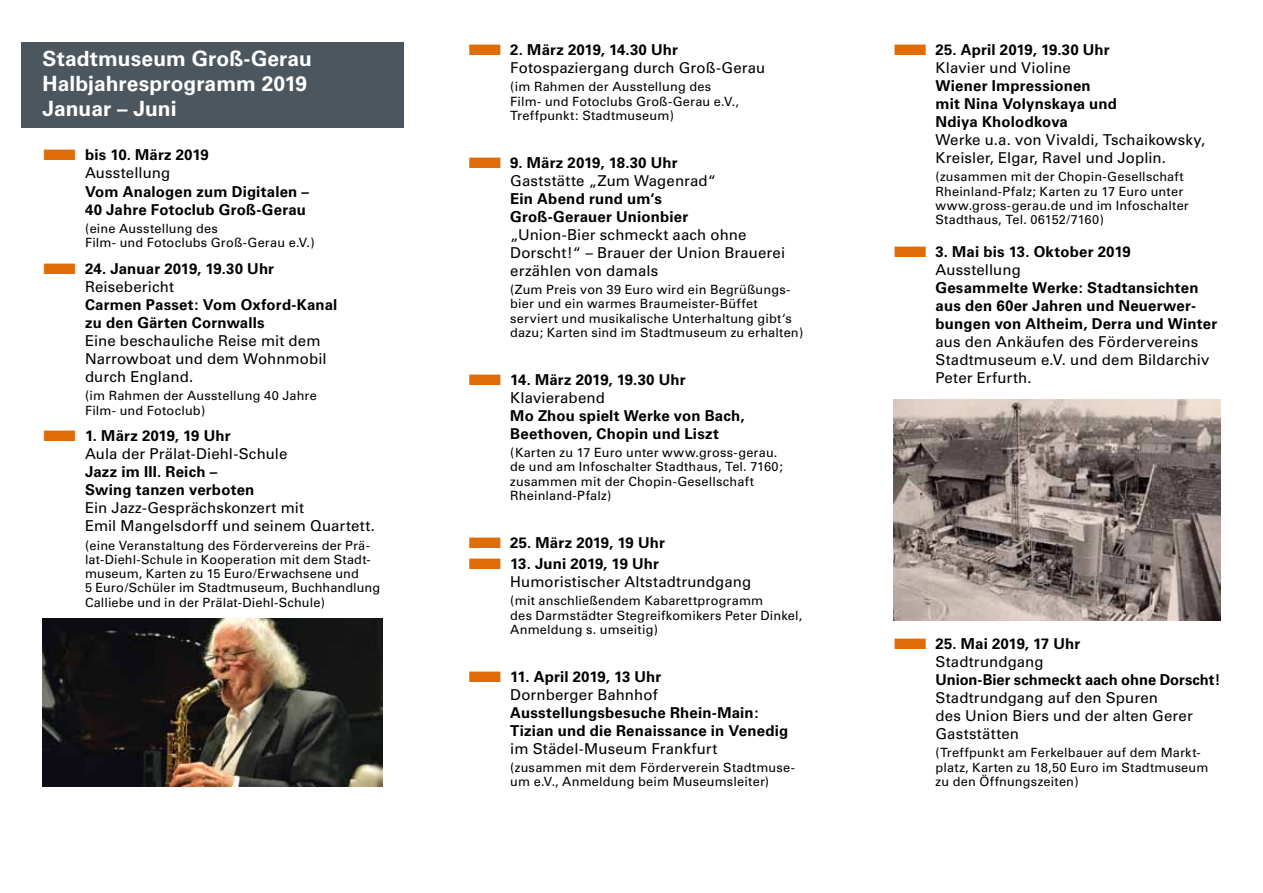
<style>
.page{position:relative;width:1263px;height:893px;background:#fff}
.page>*{position:absolute;margin:0;border:0;box-sizing:border-box;transform-origin:0 0}
.t1{font:700 21px/25.2px "Univers CE";color:#fff}
.t2{font:700 15px/18px "Univers CE";letter-spacing:.01em;color:#000}
.t3{font:500 15px/18px "Univers CE";letter-spacing:.005em;color:#000}
.t4{font:500 12.75px/14.2px "Univers CE";letter-spacing:.015em;color:#000}
.s1{color:#e06c08}
.s2{font-weight:700}
.s3{font-weight:500}
</style>
<div class="page">
<div style="left:21px;top:43px;width:383px;height:85px;background:#4b565e"></div>
<img style="left:43px;top:618px;width:340px;height:169px">
<img style="left:893px;top:400px;width:327px;height:221px">
<h1 class="t1" style="left:43px;top:47px;width:271px">Stadtmuseum Groß-Gerau<br>Halbjahresprogramm 2019<br>Januar – Juni</h1>
<p class="t3" style="left:510px;top:41px;width:257px;text-indent:-43px"><span class="s1">■</span> <span class="s2">2. März 2019, 14.30 Uhr<br></span>Fotospaziergang durch Groß-Gerau</p>
<p class="t4" style="left:510px;top:80px;width:230px">(im Rahmen der Ausstellung des<br>Film- und Fotoclubs Groß-Gerau e.V.,<br>Treffpunkt: Stadtmuseum)</p>
<p class="t3" style="left:510px;top:154px;width:207px;text-indent:-43px"><span class="s1">■</span> <span class="s2">9. März 2019, 18.30 Uhr<br></span>Gaststätte „Zum Wagenrad“</p>
<p class="t2" style="left:510px;top:190px;width:179px">Ein Abend rund um‘s<br>Groß-Gerauer Unionbier</p>
<p class="t3" style="left:510px;top:226px;width:276px">„Union-Bier schmeckt aach ohne<br>Dorscht!“ – Brauer der Union Brauerei erzählen von damals</p>
<p class="t4" style="left:510px;top:283px;width:295px">(Zum Preis von 39 Euro wird ein Begrüßungs&shy;bier und ein warmes Braumeister-Büffet serviert und musikalische Unterhaltung gibt‘s dazu; Karten sind im Stadtmuseum zu erhalten)</p>
<p class="t2" style="left:510px;top:371px;width:177px;text-indent:-43px"><span class="s1">■</span> 14. März 2019, 19.30 Uhr<br><span class="s3">Klavierabend</span></p>
<p class="t2" style="left:510px;top:407px;width:236px">Mo Zhou spielt Werke von Bach,<br>Beethoven, Chopin und Liszt</p>
<p class="t4" style="left:510px;top:446px;width:274px">(Karten zu 17 Euro unter www.gross-gerau. de und am Infoschalter Stadthaus, Tel. 7160; zusammen mit der Chopin-Gesellschaft Rheinland-Pfalz)</p>
<p class="t2" style="left:468px;top:534px;width:199px"><span class="s1">■</span> 25. März 2019, 19 Uhr</p>
<p class="t3" style="left:510px;top:555px;width:242px;text-indent:-43px"><span class="s1">■</span> <span class="s2">13. Juni 2019, 19 Uhr<br></span>Humoristischer Altstadtrundgang</p>
<p class="t4" style="left:510px;top:594px;width:293px">(mit anschließendem Kabarettprogramm<br>des Darmstädter Stegreifkomikers Peter Dinkel,<br>Anmeldung s. umseitig)</p>
<p class="t2" style="left:468px;top:668px;width:195px;text-align:right"><span class="s1">■</span> 11. April 2019, 13 Uhr<br><span class="s3">Dornberger Bahnhof</span></p>
<p class="t2" style="left:510px;top:704px;width:279px">Ausstellungsbesuche Rhein-Main:<br>Tizian und die Renaissance in Venedig</p>
<p class="t3" style="left:510px;top:740px;width:209px">im Städel-Museum Frankfurt</p>
<p class="t4" style="left:510px;top:761px;width:286px">(zusammen mit dem Förderverein Stadtmuse&shy;um e.V., Anmeldung beim Museumsleiter)</p>
<p class="t2" style="left:43px;top:147px;width:168px;text-align:center"><span class="s1">■</span> bis 10. März 2019<br><span class="s3">Ausstellung</span></p>
<p class="t2" style="left:85px;top:183px;width:226px">Vom Analogen zum Digitalen –<br>40 Jahre Fotoclub Groß-Gerau</p>
<p class="t4" style="left:85px;top:222px;width:231px">(eine Ausstellung des<br>Film- und Fotoclubs Groß-Gerau e.V.)</p>
<p class="t2" style="left:85px;top:260px;width:191px;text-indent:-43px"><span class="s1">■</span> 24. Januar 2019, 19.30 Uhr<br><span class="s3">Reisebericht</span></p>
<p class="t2" style="left:85px;top:296px;width:254px">Carmen Passet: Vom Oxford-Kanal zu den Gärten Cornwalls</p>
<p class="t3" style="left:85px;top:332px;width:243px">Eine beschauliche Reise mit dem<br>Narrowboat und dem Wohnmobil durch England.</p>
<p class="t4" style="left:85px;top:389px;width:233px">(im Rahmen der Ausstellung 40 Jahre<br>Film- und Fotoclub)</p>
<p class="t3" style="left:85px;top:427px;width:204px;text-indent:-43px"><span class="s1">■</span> <span class="s2">1. März 2019, 19 Uhr<br></span>Aula der Prälat-Diehl-Schule</p>
<p class="t2" style="left:85px;top:463px;width:171px">Jazz im III. Reich –<br>Swing tanzen verboten</p>
<p class="t3" style="left:85px;top:499px;width:291px">Ein Jazz-Gesprächskonzert mit<br>Emil Mangelsdorff und seinem Quartett.</p>
<p class="t4" style="left:85px;top:538px;width:297px">(eine Veranstaltung des Fördervereins der Prä&shy;lat-Diehl-Schule in Kooperation mit dem Stadt&shy;museum, Karten zu 15 Euro/Erwachsene und<br>5 Euro/Schüler im Stadtmuseum, Buchhandlung Calliebe und in der Prälat-Diehl-Schule)</p>
<p class="t2" style="left:893px;top:41px;width:218px;text-align:center"><span class="s1">■</span> 25. April 2019, 19.30 Uhr<br><span class="s3">Klavier und Violine</span></p>
<p class="t2" style="left:935px;top:77px;width:183px">Wiener Impressionen mit Nina Volynskaya und<br>Ndiya Kholodkova</p>
<p class="t3" style="left:935px;top:131px;width:271px">Werke u.a. von Vivaldi, Tschaikowsky,<br>Kreisler, Elgar, Ravel und Joplin.</p>
<p class="t4" style="left:935px;top:170px;width:255px">(zusammen mit der Chopin-Gesellschaft Rheinland-Pfalz; Karten zu 17 Euro unter www.gross-gerau.de und im Infoschalter Stadthaus, Tel. 06152/7160)</p>
<p class="t2" style="left:935px;top:243px;width:197px;text-indent:-43px"><span class="s1">■</span> 3. Mai bis 13. Oktober 2019<br><span class="s3">Ausstellung</span></p>
<p class="t2" style="left:935px;top:279px;width:283px">Gesammelte Werke: Stadtansichten aus den 60er Jahren und Neuerwer&shy;bungen von Altheim, Derra und Winter</p>
<p class="t3" style="left:935px;top:333px;width:276px">aus den Ankäufen des Fördervereins<br>Stadtmuseum e.V. und dem Bildarchiv<br>Peter Erfurth.</p>
<p class="t2" style="left:893px;top:635px;width:189px;text-align:center"><span class="s1">■</span> 25. Mai 2019, 17 Uhr<br><span class="s3">Stadtrundgang</span></p>
<p class="t2" style="left:935px;top:671px;width:286px">Union-Bier schmeckt aach ohne Dorscht!</p>
<p class="t3" style="left:935px;top:689px;width:259px">Stadtrundgang auf den Spuren<br>des Union Biers und der alten Gerer<br>Gaststätten</p>
<p class="t4" style="left:935px;top:746px;width:274px">(Treffpunkt am Ferkelbauer auf dem Markt&shy;platz, Karten zu 18,50 Euro im Stadtmuseum zu den Öffnungszeiten)</p>
</div>
